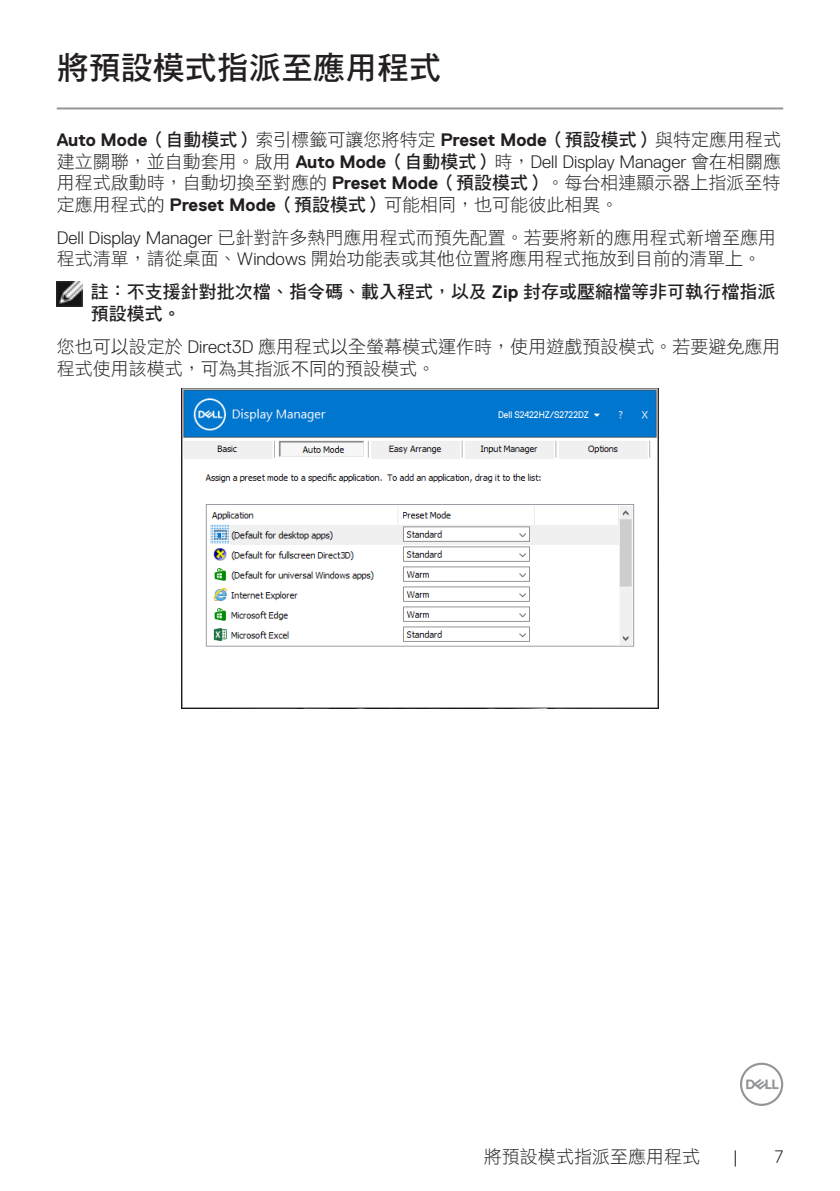
<style>
.page{position:relative;width:840px;height:1191px;background:#fff}
.page>*{position:absolute;margin:0;border:0;box-sizing:border-box;transform-origin:0 0}
.t1{font:32px "DF Hei Std W7";color:#231f20}
.t2{font:18px/21.6px "DF Hei Std W3";color:#231f20}
.t3{font:700 18px "Dell Replica";color:#231f20}
.t4{font:18px/21.6px "DF Hei Std W7";color:#231f20}
.t5{font:300 18px "Dell Replica";color:#231f20}
.t6{font:9.6px "Dell Replica";color:#fff;scale:.9 1}
.s1{font-family:"DF Hei Std W7";font-weight:400}
.s2{font-family:"DF Hei Std W3";font-weight:400}
.s3{font-family:"Dell Replica";font-weight:700}
.s4{font-family:"DF Hei Std W7"}
.s5{font-family:"Dell Replica";font-weight:300}
</style>
<div class="page">
<svg style="left:740px;top:1062px;width:42px;height:44px"></svg>
<hr style="left:57px;top:107px;width:725px;height:2px;background:#939598">
<img style="left:57px;top:281px;width:25px;height:26px">
<img style="left:182px;top:388px;width:475px;height:320px">
<div style="left:529px;top:408px;width:60px;height:12px;background:#0076ce"></div>
<h1 class="t1" style="left:57px;top:50px;width:385px">將預設模式指派至應用程式</h1>
<p class="t3" style="left:57px;top:130px;width:725px">Auto Mode<span class="s1">（自動模式）</span><span class="s2">索引標籤可讓您將特定</span> Preset Mode<span class="s1">（預設模式）</span><span class="s2">與特定應用程式</span></p>
<p class="t2" style="left:57px;top:150px;width:725px;text-align:justify">建立關聯，並自動套用。啟用 <span class="s3">Auto Mode</span><span class="s4">（自動模式）</span>時，<span class="s5">Dell Display Manager</span> 會在相關應用程式啟動時，自動切換至對應的 <span class="s3">Preset Mode</span><span class="s4">（預設模式）</span>。每台相連顯示器上指派至特定應用程式的 <span class="s3">Preset Mode</span><span class="s4">（預設模式）</span>可能相同，也可能彼此相異。</p>
<p class="t2" style="left:57px;top:226px;width:720px"><span class="s5">Dell Display Manager</span> 已針對許多熱門應用程式而預先配置。若要將新的應用程式新增至應用程式清單，請從桌面、<span class="s5">Windows</span> 開始功能表或其他位置將應用程式拖放到目前的清單上。</p>
<p class="t4" style="left:91px;top:281px;width:685px">註：不支援針對批次檔、指令碼、載入程式，以及 <span class="s3">Zip</span> 封存或壓縮檔等非可執行檔指派預設模式。</p>
<p class="t2" style="left:57px;top:335px;width:725px">您也可以設定於 <span class="s5">Direct3D</span> 應用程式以全螢幕模式運作時，使用遊戲預設模式。若要避免應用程式使用該模式，可為其指派不同的預設模式。</p>
<p class="t6" style="left:498px;top:409px;width:102px">Dell S2422HZ/S2722DZ</p>
<p class="t2" style="left:483px;top:1145px;width:218px">將預設模式指派至應用程式</p>
<p class="t5" style="left:732px;top:1146px;width:7px">|</p>
<p class="t5" style="left:774px;top:1146px;width:10px">7</p>
</div>
